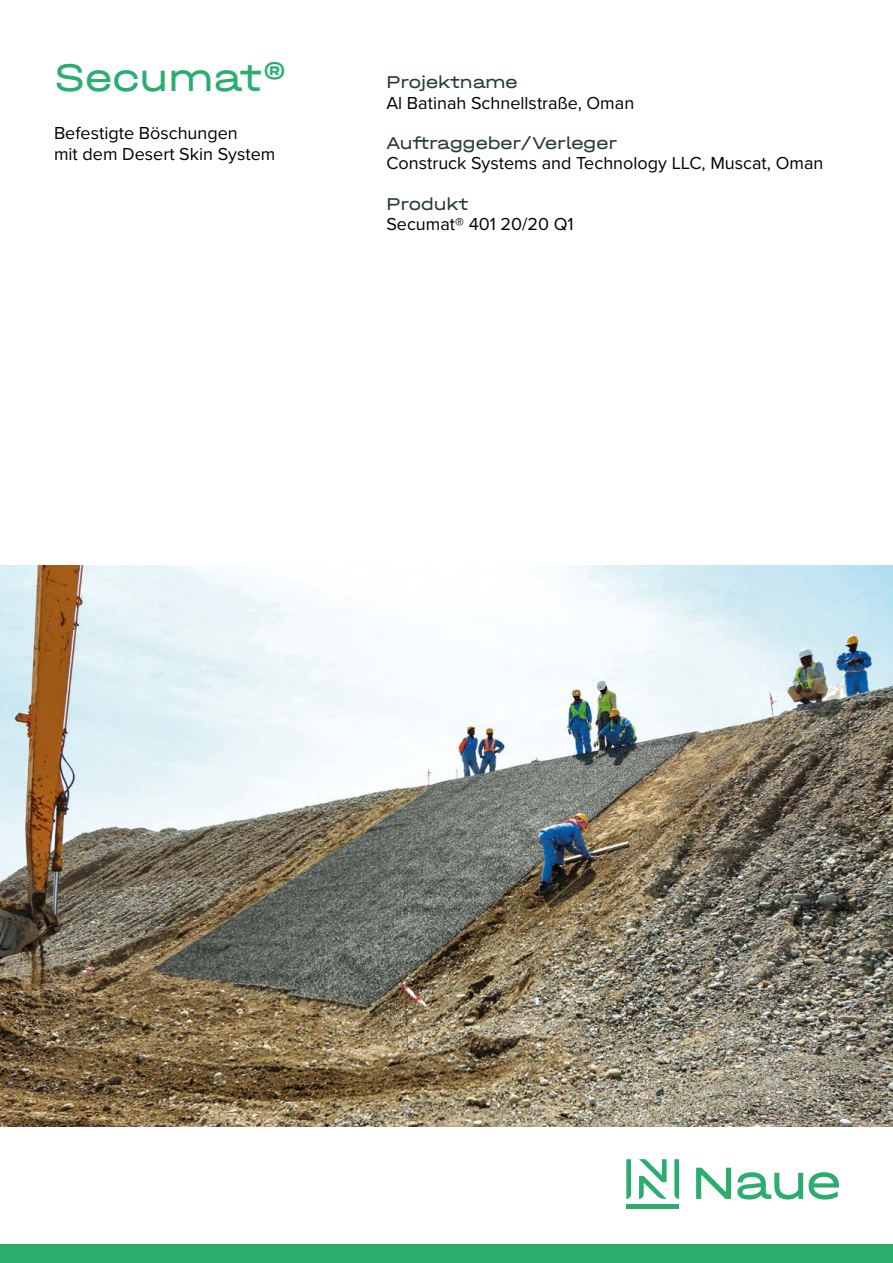
<style>
.page{position:relative;width:893px;height:1263px;background:#fff}
.page>*{position:absolute;margin:0;border:0;box-sizing:border-box;transform-origin:0 0}
.t1{font:40.5px "Halvar Breit";color:#2bad70}
.t2{font:18px/20.2px "Proxima Nova";color:#000}
.t3{font:18px "Halvar Breit";color:#283c32}
</style>
<div class="page">
<div style="left:626px;top:1204px;width:53px;height:5px;background:#2bad70"></div>
<svg style="left:626px;top:1159px;width:5px;height:40px"></svg>
<svg style="left:674px;top:1159px;width:5px;height:40px"></svg>
<svg style="left:639px;top:1159px;width:28px;height:40px"></svg>
<svg style="left:737px;top:1172px;width:66px;height:27px"></svg>
<svg style="left:809px;top:1172px;width:30px;height:27px"></svg>
<svg style="left:696px;top:1168px;width:35px;height:31px"></svg>
<div style="left:0;top:1245px;width:893px;height:18px;background:#2bad70"></div>
<img style="left:0;top:566px;width:893px;height:561px">
<h1 class="t1" style="left:54px;top:52px;width:234px">Secumat®</h1>
<p class="t2" style="left:54px;top:122px;width:223px">Befestigte Böschungen<br>mit dem Desert Skin System</p>
<p class="t3" style="left:386px;top:71px;width:133px">Projektname</p>
<p class="t2" style="left:386px;top:92px;width:249px">Al Batinah Schnellstraße, Oman</p>
<p class="t3" style="left:386px;top:132px;width:232px">Auftraggeber/Verleger</p>
<p class="t2" style="left:386px;top:153px;width:438px">Construck Systems and Technology LLC, Muscat, Oman</p>
<p class="t3" style="left:386px;top:193px;width:83px">Produkt</p>
<p class="t2" style="left:386px;top:213px;width:189px">Secumat® 401 20/20 Q1</p>
</div>
